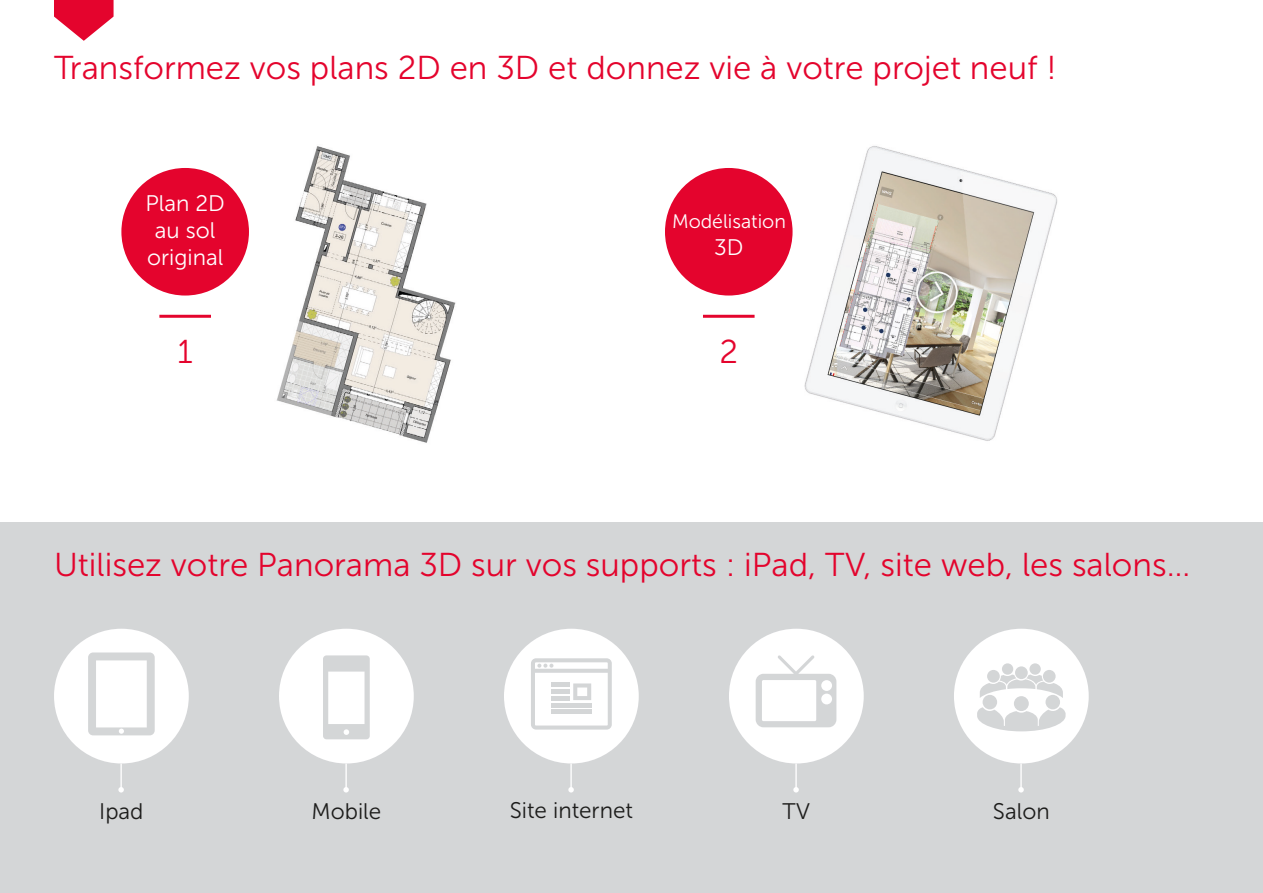
<style>
.page{position:relative;width:1263px;height:893px;background:#fff}
.page>*{position:absolute;margin:0;border:0;box-sizing:border-box;transform-origin:0 0}
.t1{font:33px "Museo Sans 300";color:#e4042d}
.t2{font:22.5px "Museo Sans 300";color:#1d1d1b}
.t3{font:22.5px/27px "Museo Sans 300";color:#fff;text-align:center}
.t4{font:19.5px "Museo Sans 300";color:#fff}
</style>
<div class="page">
<div style="left:0;top:522px;width:1263px;height:371px;background:#d4d6d7"></div>
<img style="left:184px;top:146px;width:874px;height:297px">
<div style="left:121px;top:168px;width:128px;height:128px;background:#e4042d;border-radius:50%"></div>
<div style="left:665px;top:168px;width:127px;height:128px;background:#e4042d;border-radius:50%"></div>
<svg style="left:54px;top:0;width:60px;height:41px"></svg>
<hr style="left:159px;top:315px;width:52px;height:3px;background:#e4042d">
<hr style="left:703px;top:315px;width:51px;height:3px;background:#e4042d">
<hr style="left:120px;top:764px;width:2px;height:26px;background:#fff">
<svg style="left:118px;top:787px;width:6px;height:5px"></svg>
<div style="left:54px;top:629px;width:135px;height:134px;background:#fff;border-radius:50%"></div>
<hr style="left:795px;top:764px;width:2px;height:26px;background:#fff">
<svg style="left:793px;top:787px;width:6px;height:5px"></svg>
<div style="left:729px;top:629px;width:135px;height:134px;background:#fff;border-radius:50%"></div>
<hr style="left:1020px;top:764px;width:2px;height:26px;background:#fff">
<svg style="left:1018px;top:787px;width:6px;height:5px"></svg>
<div style="left:954px;top:629px;width:135px;height:134px;background:#fff;border-radius:50%"></div>
<svg style="left:977px;top:663px;width:88px;height:68px"></svg>
<svg style="left:756px;top:655px;width:80px;height:72px"></svg>
<svg style="left:88px;top:652px;width:67px;height:83px"></svg>
<hr style="left:345px;top:764px;width:2px;height:26px;background:#fff">
<svg style="left:343px;top:787px;width:6px;height:5px"></svg>
<div style="left:279px;top:629px;width:135px;height:134px;background:#fff;border-radius:50%"></div>
<svg style="left:323px;top:655px;width:47px;height:84px"></svg>
<hr style="left:570px;top:764px;width:2px;height:26px;background:#fff">
<svg style="left:568px;top:787px;width:6px;height:5px"></svg>
<div style="left:504px;top:629px;width:135px;height:134px;background:#fff;border-radius:50%"></div>
<svg style="left:531px;top:658px;width:81px;height:72px"></svg>
<p class="t1" style="left:54px;top:50px;width:1004px">Transformez vos plans 2D en 3D et donnez vie à votre projet neuf !</p>
<p class="t3" style="left:145px;top:190px;width:81px">Plan 2D au sol original</p>
<p class="t4" style="left:672px;top:211px;width:115px">Modélisation</p>
<p class="t3" style="left:714px;top:234px;width:31px">3D</p>
<p class="t1" style="left:177px;top:334px;width:17px">1</p>
<p class="t1" style="left:719px;top:334px;width:20px">2</p>
<p class="t1" style="left:54px;top:547px;width:1138px">Utilisez votre Panorama 3D sur vos supports : iPad, TV, site web, les salons…</p>
<p class="t2" style="left:99px;top:799px;width:46px">Ipad</p>
<p class="t2" style="left:312px;top:799px;width:71px">Mobile</p>
<p class="t2" style="left:510px;top:799px;width:125px">Site internet</p>
<p class="t2" style="left:783px;top:799px;width:29px">TV</p>
<p class="t2" style="left:993px;top:799px;width:58px">Salon</p>
</div>
